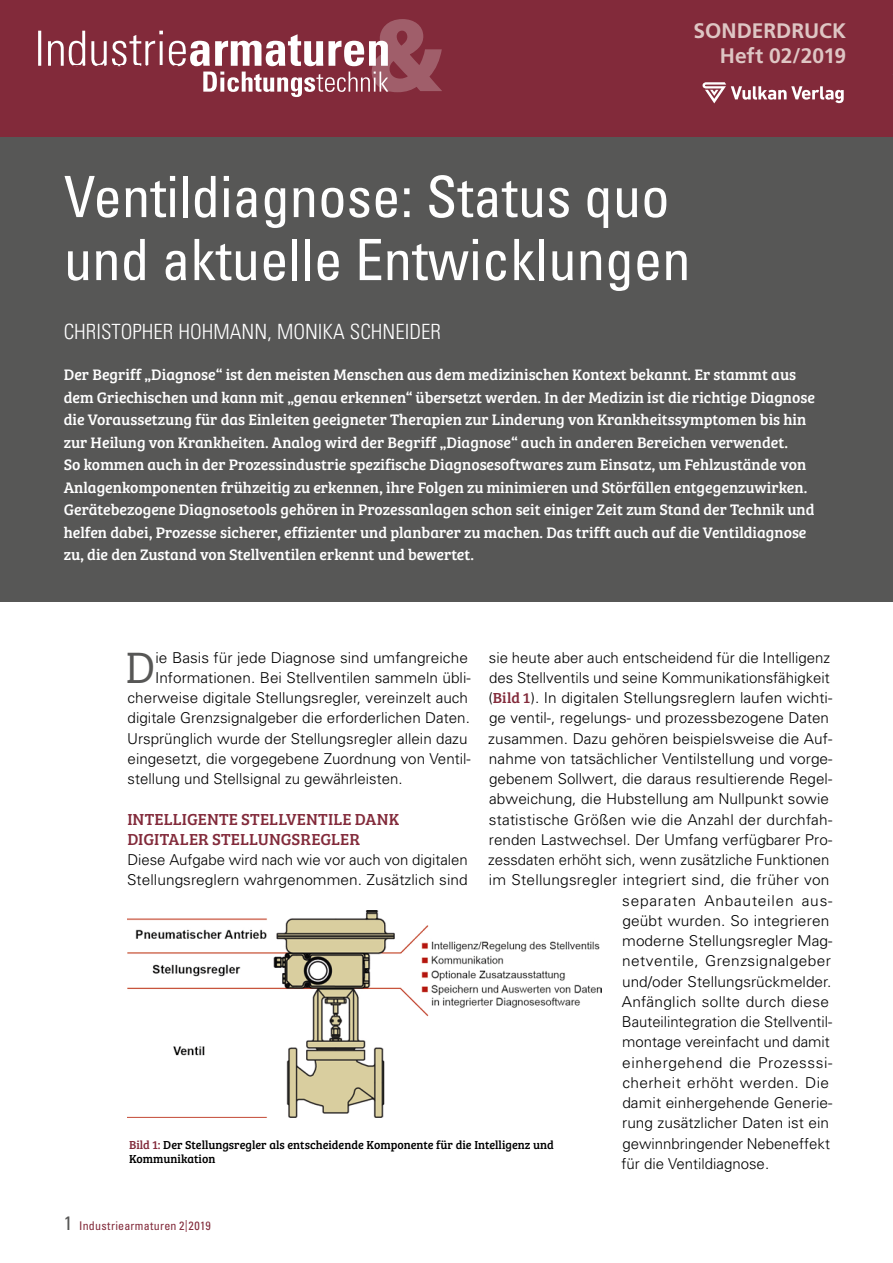
<style>
.page{position:relative;width:893px;height:1263px;background:#fff}
.page>*{position:absolute;margin:0;border:0;box-sizing:border-box;transform-origin:0 0}
.t1{font:condensed 57px/63px "Univers";color:#fff}
.t2{font:45.45px "Bree Serif Lt";color:#575756}
.t3{font:300 condensed 21px "Univers";color:#fff}
.t4{font:700 21px/25.2px "Frutiger";color:#dec6c4;text-align:right}
.t5{font:16.5px/20.2px "Bree Serif";letter-spacing:.005em;color:#822a3a}
.t6{font:15.75px/22.5px "Bree Serif";color:#fff}
.t7{font:300 15px/20.2px "Univers";color:#000}
.t8{font:300 15px "Univers";letter-spacing:.03em;color:#000}
.t9{font:300 15px "Univers";letter-spacing:.035em;color:#000}
.t10{font:300 15px "Univers";letter-spacing:.05em;color:#000}
.t11{font:300 15px "Univers";letter-spacing:.025em;color:#000}
.t12{font:12px/14.4px "Bree Serif";color:#000}
.t13{font:condensed 12px "Univers";letter-spacing:.02em;color:#822a3a}
.s1{font-family:"Bree Serif";font-weight:400;color:#822a3a}
.s2{color:#822a3a}
.s3{font-size:19.5px;color:#575756}
</style>
<div class="page">
<div style="left:0;top:136px;width:893px;height:466px;background:#575756"></div>
<img style="left:128px;top:911px;width:473px;height:206px">
<div style="left:0;top:0;width:893px;height:136px;background:#822a3a"></div>
<svg style="left:38px;top:19px;width:404px;height:78px"></svg>
<svg style="left:702px;top:82px;width:142px;height:21px"></svg>
<div style="left:0;top:69px;width:64px;height:8px;background:#822a3a"></div>
<h3 class="t4" style="left:693px;top:18px;width:154px">SONDERDRUCK<br>Heft 02/2019</h3>
<h1 class="t1" style="left:64px;top:165px;width:628px">Ventildiagnose: Status quo und aktuelle Entwicklungen</h1>
<h3 class="t3" style="left:64px;top:319px;width:379px">CHRISTOPHER HOHMANN, MONIKA SCHNEIDER</h3>
<p class="t6" style="left:64px;top:363px;width:753px">Der Begriff „Diagnose“ ist den meisten Menschen aus dem medizinischen Kontext bekannt. Er stammt aus dem Griechischen und kann mit „genau erkennen“ übersetzt werden. In der Medizin ist die richtige Diagnose die Voraussetzung für das Einleiten geeigneter Therapien zur Linderung von Krankheitssymptomen bis hin zur Heilung von Krankheiten. Analog wird der Begriff „Diagnose“ auch in anderen Bereichen verwendet.<br>So kommen auch in der Prozessindustrie spezifische Diagnosesoftwares zum Einsatz, um Fehlzustände von Anlagenkomponenten frühzeitig zu erkennen, ihre Folgen zu minimieren und Störfällen entgegenzuwirken.<br>Gerätebezogene Diagnosetools gehören in Prozessanlagen schon seit einiger Zeit zum Stand der Technik und helfen dabei, Prozesse sicherer, effizienter und planbarer zu machen. Das trifft auch auf die Ventildiagnose zu, die den Zustand von Stellventilen erkennt und bewertet.</p>
<h2 class="t2" style="left:125px;top:635px;width:32px">D</h2>
<p class="t7" style="left:155px;top:647px;width:314px">ie Basis für jede Diagnose sind umfangreiche</p>
<p class="t7" style="left:489px;top:647px;width:343px">sie heute aber auch entscheidend für die Intelligenz</p>
<p class="t7" style="left:489px;top:667px;width:342px">des Stellventils und seine Kommunikationsfähigkeit</p>
<p class="t7" style="left:488px;top:688px;width:345px">(<span class="s1">Bild 1</span>). In digitalen Stellungsreglern laufen wichti-</p>
<p class="t7" style="left:489px;top:708px;width:341px">ge ventil-, regelungs- und prozessbezogene Daten</p>
<p class="t7" style="left:488px;top:728px;width:346px">zusammen. Dazu gehören beispielsweise die Auf-</p>
<p class="t7" style="left:489px;top:748px;width:345px">nahme von tatsächlicher Ventilstellung und vorge-</p>
<p class="t7" style="left:489px;top:769px;width:345px">gebenem Sollwert, die daraus resultierende Regel-</p>
<p class="t7" style="left:489px;top:789px;width:341px">abweichung, die Hubstellung am Nullpunkt sowie</p>
<p class="t7" style="left:489px;top:809px;width:345px">statistische Größen wie die Anzahl der durchfah-</p>
<p class="t7" style="left:489px;top:829px;width:345px">renden Lastwechsel. Der Umfang verfügbarer Pro-</p>
<p class="t7" style="left:488px;top:850px;width:343px">zessdaten erhöht sich, wenn zusätzliche Funktionen</p>
<p class="t7" style="left:489px;top:870px;width:342px">im Stellungsregler integriert sind, die früher von</p>
<p class="t10" style="left:622px;top:891px;width:212px">separaten Anbauteilen aus-</p>
<p class="t7" style="left:622px;top:910px;width:208px">geübt wurden. So integrieren</p>
<p class="t7" style="left:622px;top:931px;width:212px">moderne Stellungsregler Mag-</p>
<p class="t8" style="left:622px;top:952px;width:210px">netventile, Grenzsignalgeber</p>
<p class="t7" style="left:622px;top:971px;width:211px">und/oder Stellungsrückmelder.</p>
<p class="t7" style="left:622px;top:991px;width:209px">Anfänglich sollte durch diese</p>
<p class="t7" style="left:622px;top:1012px;width:212px">Bauteilintegration die Stellventil-</p>
<p class="t7" style="left:622px;top:1032px;width:209px">montage vereinfacht und damit</p>
<p class="t9" style="left:622px;top:1053px;width:211px">einhergehend die Prozesssi-</p>
<p class="t11" style="left:622px;top:1073px;width:208px">cherheit erhöht werden. Die</p>
<p class="t7" style="left:622px;top:1093px;width:211px">damit einhergehende Generie-</p>
<p class="t7" style="left:622px;top:1113px;width:208px">rung zusätzlicher Daten ist ein</p>
<p class="t7" style="left:622px;top:1133px;width:209px">gewinnbringender Nebeneffekt</p>
<p class="t7" style="left:622px;top:1153px;width:149px">für die Ventildiagnose.</p>
<p class="t7" style="left:155px;top:667px;width:317px">Informationen. Bei Stellventilen sammeln übli-</p>
<p class="t7" style="left:128px;top:688px;width:342px">cherweise digitale Stellungsregler, vereinzelt auch</p>
<p class="t7" style="left:128px;top:708px;width:344px">digitale Grenzsignalgeber die erforderlichen Daten.</p>
<p class="t7" style="left:127px;top:728px;width:342px">Ursprünglich wurde der Stellungsregler allein dazu</p>
<p class="t7" style="left:128px;top:748px;width:345px">eingesetzt, die vorgegebene Zuordnung von Ventil-</p>
<p class="t7" style="left:127px;top:769px;width:277px">stellung und Stellsignal zu gewährleisten.</p>
<p class="t5" style="left:127px;top:808px;width:273px">INTELLIGENTE STELLVENTILE DANK<br>DIGITALER STELLUNGSREGLER</p>
<p class="t7" style="left:127px;top:850px;width:342px">Diese Aufgabe wird nach wie vor auch von digitalen<br>Stellungsreglern wahrgenommen. Zusätzlich sind</p>
<p class="t12" style="left:129px;top:1137px;width:426px"><span class="s2">Bild 1:</span> Der Stellungsregler als entscheidende Komponente für die Intelligenz und<br>Kommunikation</p>
<p class="t13" style="left:64px;top:1218px;width:148px"><span class="s3">1</span> Industriearmaturen 2|2019</p>
</div>
